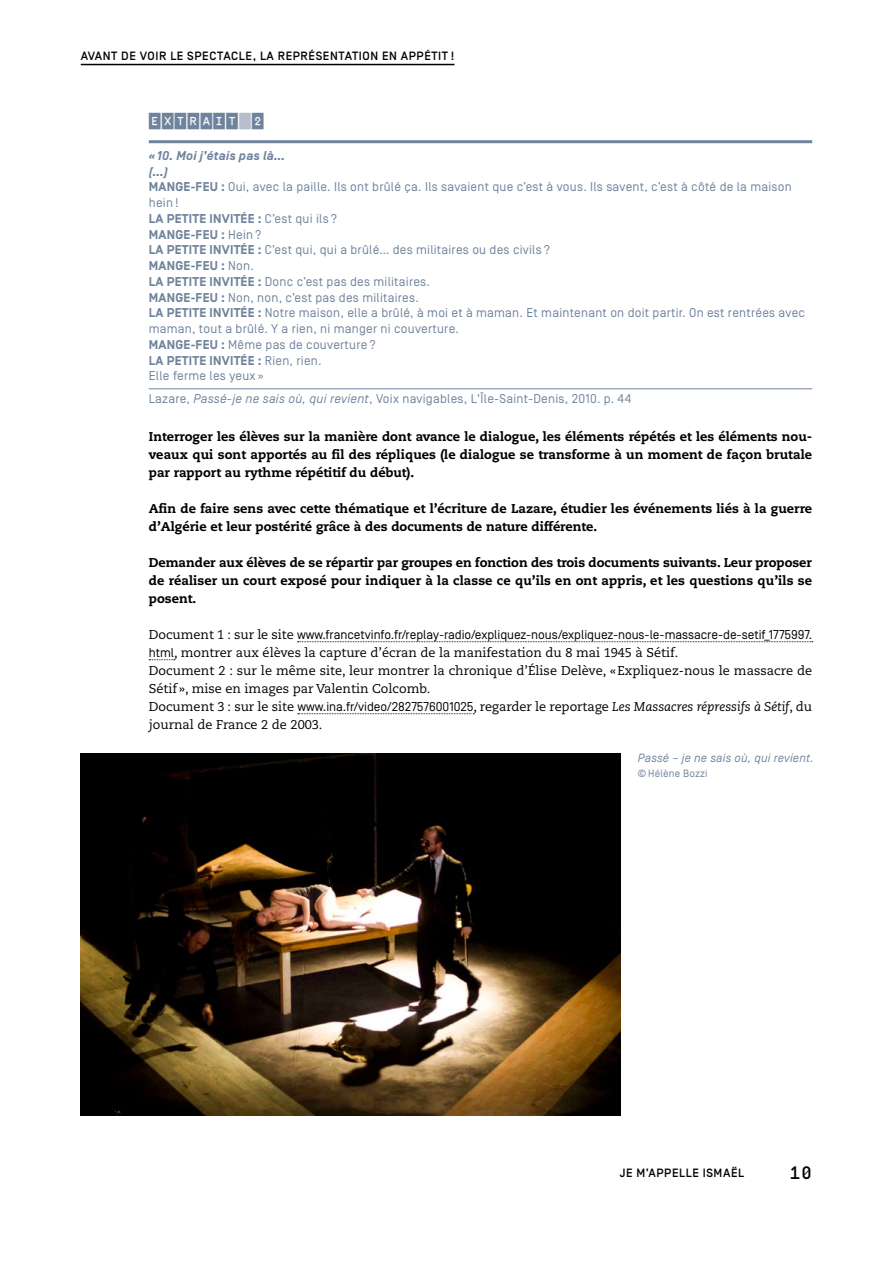
<style>
.page{position:relative;width:893px;height:1263px;background:#fff}
.page>*{position:absolute;margin:0;border:0;box-sizing:border-box;transform-origin:0 0}
.t1{font:500 18px "Simplon BP Mono";color:#000}
.t2{font:500 16.5px "Simplon CNDP";letter-spacing:.05em;color:#6f839c}
.t3{font:800 12.75px/18px "Caecilia LT Std";color:#000;text-align:justify}
.t4{font:12.75px/15.8px "Simplon BP Regular";letter-spacing:.02em;color:#6f839c}
.t5{font:12.75px/18px "Caecilia LT Std";color:#000}
.t6{font:12.75px "Simplon BP Regular";color:#000}
.t7{font:700 12.75px/15.8px "Simplon BP";letter-spacing:.02em;color:#6f839c}
.t8{font:italic 700 12.75px/15.8px "Simplon BP";letter-spacing:.02em;color:#6f839c}
.t9{font:500 12px "Simplon BP";letter-spacing:.05em;color:#000}
.t10{font:italic 12px "Simplon BP Regular";letter-spacing:.02em;color:#6f839c}
.t11{font:10.5px "Simplon BP Regular";letter-spacing:.02em;color:#6f839c}
.s1{font-family:"Simplon BP";font-weight:700}
.s2{font-family:"Simplon BP Regular";font-weight:400}
.s3{font-style:italic}
.s4{font-family:"Caecilia LT Std"}
.s5{font-family:"Simplon BP Regular"}
</style>
<div class="page">
<hr style="left:81px;top:64px;width:373px;height:1px;background:#000">
<svg style="left:297px;top:641px;width:516px;height:1px"></svg>
<svg style="left:149px;top:659px;width:26px;height:1px"></svg>
<svg style="left:298px;top:713px;width:176px;height:1px"></svg>
<hr style="left:149px;top:140px;width:663px;height:3px;background:#6f839c">
<hr style="left:149px;top:388px;width:663px;height:1px;background:#6f839c">
<img style="left:81px;top:753px;width:540px;height:362px">
<p class="t9" style="left:81px;top:49px;width:16px">AVANT</p>
<p class="t9" style="left:121px;top:49px;width:27px">DE VOIR</p>
<p class="t9" style="left:170px;top:49px;width:26px">LE SPECTACLE</p>
<p class="t9" style="left:253px;top:49px;width:16px">, LAREPRÉSENTATION</p>
<p class="t9" style="left:382px;top:49px;width:26px">EN APPÉTIT</p>
<p class="t9" style="left:451px;top:49px;width:5px">!</p>
<p class="t2" style="left:149px;top:112px;width:117px">EXTRAIT 2</p>
<p class="t8" style="left:149px;top:148px;width:138px">« 10. Moi j’étais pas là… (…)</p>
<p class="t4" style="left:149px;top:179px;width:644px"><span class="s1">MANGE-FEU :</span> Oui, avec la paille. Ils ont brûlé ça. Ils savaient que c’est à vous. Ils savent, c’est à côté de la maison hein !</p>
<p class="t7" style="left:149px;top:211px;width:190px">LA PETITE INVITÉE : <span class="s2">C’est qui ils ?<br></span>MANGE-FEU : <span class="s2">Hein ?</span></p>
<p class="t4" style="left:149px;top:242px;width:403px"><span class="s1">LA PETITE INVITÉE :</span> C’est qui, qui a brûlé… des militaires ou des civils ?</p>
<p class="t7" style="left:149px;top:258px;width:107px">MANGE-FEU : <span class="s2">Non.</span></p>
<p class="t4" style="left:149px;top:273px;width:658px"><span class="s1">LA PETITE INVITÉE :</span> Donc c’est pas des militaires.<br><span class="s1">MANGE-FEU :</span> Non, non, c’est pas des militaires.<br><span class="s1">LA PETITE INVITÉE :</span> Notre maison, elle a brûlé, à moi et à maman. Et maintenant on doit partir. On est rentrées avec maman, tout a brûlé. Y a rien, ni manger ni couverture.<br><span class="s1">MANGE-FEU :</span> Même pas de couverture ?</p>
<p class="t7" style="left:149px;top:353px;width:174px">LA PETITE INVITÉE : <span class="s2">Rien, rien.</span></p>
<p class="t4" style="left:149px;top:364px;width:484px;line-height:23px">Elle ferme les yeux »<br>Lazare, <span class="s3">Passé-je ne sais où, qui revient</span>, Voix navigables, L'Île-Saint-Denis, 2010. p. 44</p>
<p class="t3" style="left:149px;top:427px;width:665px">Interroger les élèves sur la manière dont avance le dialogue, les éléments répétés et les éléments nou&shy;veaux qui sont apportés au fil des répliques (le dialogue se transforme à un moment de façon brutale par rapport au rythme répétitif du début).</p>
<p class="t3" style="left:149px;top:499px;width:665px">Afin de faire sens avec cette thématique et l’écriture de Lazare, étudier les événements liés à la guerre d’Algérie et leur postérité grâce à des documents de nature différente.</p>
<p class="t3" style="left:149px;top:553px;width:665px">Demander aux élèves de se répartir par groupes en fonction des trois documents suivants. Leur proposer de réaliser un court exposé pour indiquer à la classe ce qu’ils en ont appris, et les questions qu’ils se posent.</p>
<p class="t6" style="left:149px;top:627px;width:665px"><span class="s4">Document 1 : sur le site</span> www.francetvinfo.fr/replay-radio/expliquez-nous/expliquez-nous-le-massacre-de-setif_1775997.</p>
<p class="t5" style="left:149px;top:644px;width:665px"><span class="s5">html</span>, montrer aux élèves la capture d’écran de la manifestation du 8 mai 1945 à Sétif.<br>Document 2 : sur le même site, leur montrer la chronique d’Élise Delève, «Expliquez-nous le massacre de Sétif», mise en images par Valentin Colcomb.<br>Document 3 : sur le site <span class="s5">www.ina.fr/video/2827576001025</span>, regarder le reportage <span class="s3">Les Massacres répressifs à Sétif</span>, du journal de France 2 de 2003.</p>
<p class="t10" style="left:638px;top:751px;width:178px">Passé – je ne sais où, qui revient.</p>
<p class="t11" style="left:638px;top:767px;width:71px">© Hélène Bozzi</p>
<p class="t9" style="left:620px;top:1166px;width:126px">JE M’APPELLE ISMAËL</p>
<h1 class="t1" style="left:789px;top:1161px;width:24px">10</h1>
</div>
